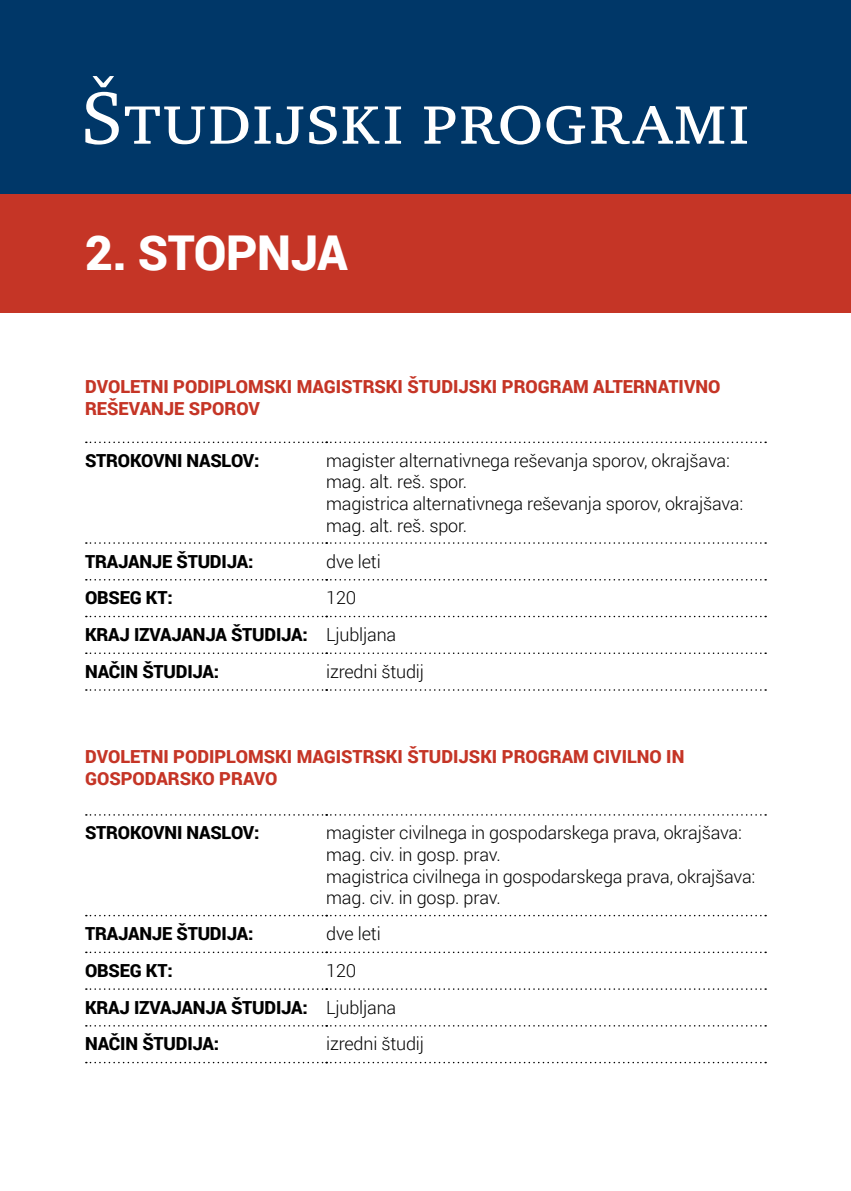
<style>
.page{position:relative;width:851px;height:1191px;background:#fff}
.page>*{position:absolute;margin:0;border:0;box-sizing:border-box;transform-origin:0 0}
.t1{font:75.8px "Charter Itc SCTEE";color:#fff}
.t2{font:900 48px "Roboto";letter-spacing:-.01em;color:#fff}
.t3{font:300 18px/21.6px "Roboto";letter-spacing:-.01em;color:#000}
.t4{font:900 18px/36.8px "Roboto";letter-spacing:-.01em;color:#000}
.t5{font:900 18px/21.6px "Roboto";color:#c53526}
.s1{font-weight:300}
</style>
<div class="page">
<div style="left:0;top:0;width:850px;height:195px;background:#003768"></div>
<div style="left:0;top:194px;width:850px;height:119px;background:#c53526"></div>
<svg style="left:86px;top:542px;width:680px;height:2px"></svg>
<svg style="left:86px;top:579px;width:680px;height:1px"></svg>
<svg style="left:86px;top:616px;width:680px;height:1px"></svg>
<svg style="left:86px;top:652px;width:680px;height:2px"></svg>
<svg style="left:86px;top:441px;width:680px;height:2px"></svg>
<svg style="left:86px;top:689px;width:680px;height:1px"></svg>
<svg style="left:86px;top:915px;width:680px;height:1px"></svg>
<svg style="left:86px;top:951px;width:680px;height:2px"></svg>
<svg style="left:86px;top:988px;width:680px;height:1px"></svg>
<svg style="left:86px;top:1025px;width:680px;height:1px"></svg>
<svg style="left:86px;top:814px;width:680px;height:1px"></svg>
<svg style="left:86px;top:1061px;width:680px;height:2px"></svg>
<h1 class="t1" style="left:81px;top:70px;width:670px">Študijski programi</h1>
<h2 class="t2" style="left:85px;top:219px;width:264px">2. STOPNJA</h2>
<p class="t5" style="left:85px;top:375px;width:636px">DVOLETNI PODIPLOMSKI MAGISTRSKI ŠTUDIJSKI PROGRAM ALTERNATIVNO<br>REŠEVANJE SPOROV</p>
<p class="t4" style="left:85px;top:441px;width:176px">STROKOVNI NASLOV:</p>
<p class="t3" style="left:326px;top:449px;width:418px">magister alternativnega reševanja sporov, okrajšava: mag. alt. reš. spor.<br>magistrica alternativnega reševanja sporov, okrajšava: mag. alt. reš. spor.</p>
<p class="t4" style="left:85px;top:542px;width:170px">TRAJANJE ŠTUDIJA:</p>
<p class="t3" style="left:326px;top:550px;width:56px">dve leti</p>
<p class="t4" style="left:85px;top:579px;width:89px">OBSEG KT:</p>
<p class="t4" style="left:85px;top:579px;width:313px;text-indent:241px"><span class="s1">120<br></span>KRAJ IZVAJANJA ŠTUDIJA: <span class="s1">Ljubljana<br></span>NAČIN ŠTUDIJA:</p>
<p class="t3" style="left:326px;top:660px;width:99px">izredni študij</p>
<p class="t5" style="left:85px;top:745px;width:600px">DVOLETNI PODIPLOMSKI MAGISTRSKI ŠTUDIJSKI PROGRAM CIVILNO IN<br>GOSPODARSKO PRAVO</p>
<p class="t4" style="left:85px;top:814px;width:176px">STROKOVNI NASLOV:</p>
<p class="t3" style="left:326px;top:821px;width:430px">magister civilnega in gospodarskega prava, okrajšava: mag. civ. in gosp. prav.<br>magistrica civilnega in gospodarskega prava, okrajšava: mag. civ. in gosp. prav.</p>
<p class="t4" style="left:85px;top:914px;width:170px">TRAJANJE ŠTUDIJA:</p>
<p class="t3" style="left:326px;top:922px;width:56px">dve leti</p>
<p class="t4" style="left:85px;top:951px;width:89px">OBSEG KT:</p>
<p class="t4" style="left:85px;top:951px;width:313px;text-indent:241px"><span class="s1">120<br></span>KRAJ IZVAJANJA ŠTUDIJA: <span class="s1">Ljubljana<br></span>NAČIN ŠTUDIJA:</p>
<p class="t3" style="left:326px;top:1032px;width:99px">izredni študij</p>
</div>
